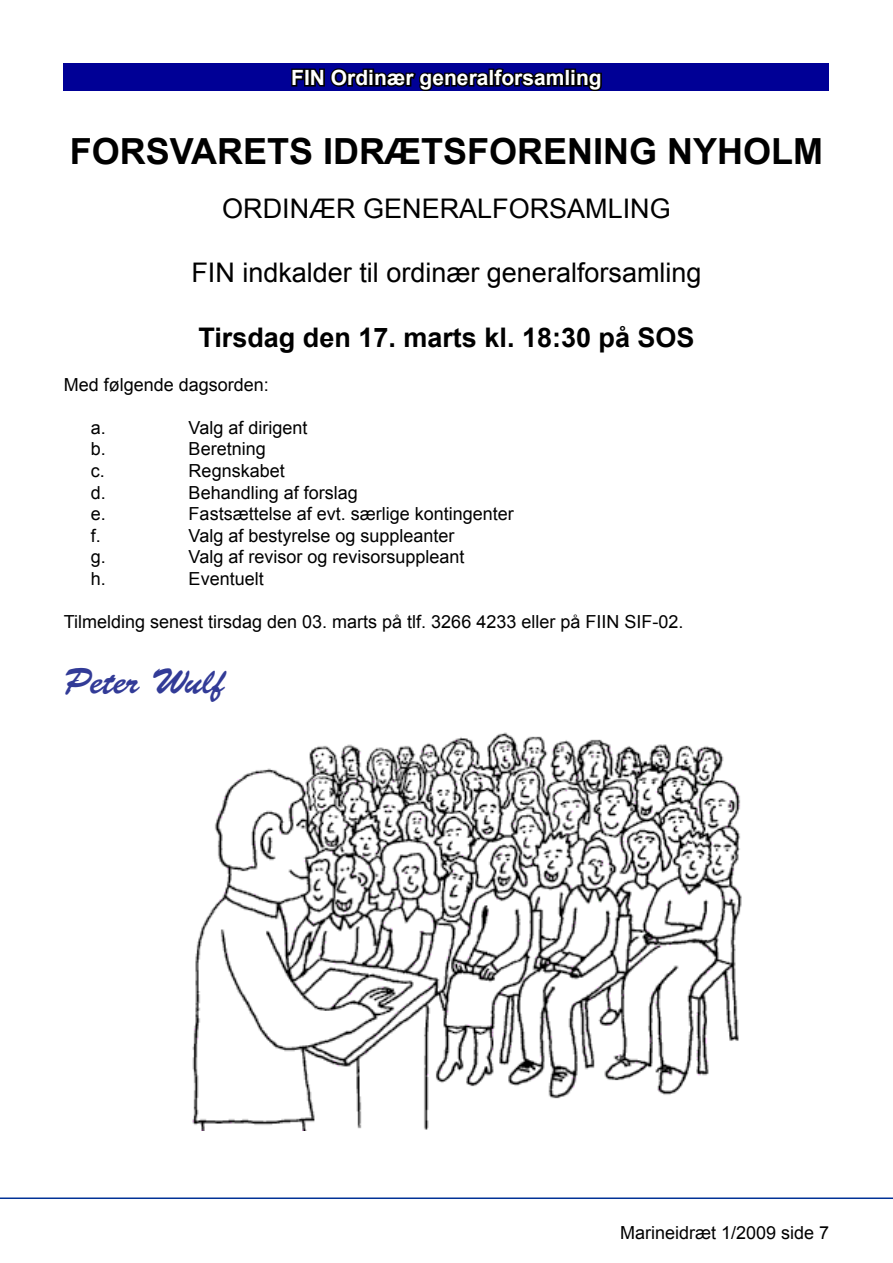
<style>
.page{position:relative;width:893px;height:1263px;background:#fff}
.page>*{position:absolute;margin:0;border:0;box-sizing:border-box;transform-origin:0 0}
.t1{font:700 36px "Arial";color:#000}
.t2{font:36px "Brush Script Std";color:#323b97}
.t3{font:27px "Arial";color:#000}
.t4{font:700 27px "Arial";color:#000}
.t5{font:700 21px "Arial";color:#fff}
.t6{font:18px "Arial";color:#000}
</style>
<div class="page">
<div style="left:64px;top:64px;width:765px;height:27px;background:#000096"></div>
<svg style="left:290px;top:63px;width:314px;height:28px"></svg>
<hr style="left:0;top:1197px;width:893px;height:2px;background:#003296">
<img style="left:192px;top:732px;width:550px;height:398px">
<p class="t5" style="left:291px;top:64px;width:312px">FIN Ordinær generalforsamling</p>
<h1 class="t1" style="left:70px;top:127px;width:755px">FORSVARETS IDRÆTSFORENING NYHOLM</h1>
<h2 class="t3" style="left:222px;top:190px;width:450px">ORDINÆR GENERALFORSAMLING</h2>
<h2 class="t3" style="left:191px;top:255px;width:512px">FIN indkalder til ordinær generalforsamling</h2>
<h2 class="t4" style="left:198px;top:320px;width:498px">Tirsdag den 17. marts kl. 18:30 på SOS</h2>
<p class="t6" style="left:64px;top:372px;width:207px">Med følgende dagsorden:</p>
<p class="t6" style="left:91px;top:416px;width:17px">a.</p>
<p class="t6" style="left:189px;top:416px;width:120px">Valg af dirigent</p>
<p class="t6" style="left:91px;top:437px;width:17px">b.</p>
<p class="t6" style="left:189px;top:437px;width:79px">Beretning</p>
<p class="t6" style="left:91px;top:459px;width:16px">c.</p>
<p class="t6" style="left:189px;top:459px;width:98px">Regnskabet</p>
<p class="t6" style="left:91px;top:480px;width:17px">d.</p>
<p class="t6" style="left:189px;top:480px;width:171px">Behandling af forslag</p>
<p class="t6" style="left:91px;top:502px;width:17px">e.</p>
<p class="t6" style="left:189px;top:502px;width:327px">Fastsættelse af evt. særlige kontingenter</p>
<p class="t6" style="left:91px;top:524px;width:12px">f.</p>
<p class="t6" style="left:189px;top:524px;width:267px">Valg af bestyrelse og suppleanter</p>
<p class="t6" style="left:91px;top:545px;width:17px">g.</p>
<p class="t6" style="left:189px;top:545px;width:277px">Valg af revisor og revisorsuppleant</p>
<p class="t6" style="left:91px;top:567px;width:17px">h.</p>
<p class="t6" style="left:189px;top:567px;width:77px">Eventuelt</p>
<p class="t6" style="left:64px;top:610px;width:621px">Tilmelding senest tirsdag den 03. marts på tlf. 3266 4233 eller på FIIN SIF-02.</p>
<h1 class="t2" style="left:64px;top:661px;width:162px">Peter Wulf</h1>
<p class="t6" style="left:620px;top:1221px;width:211px">Marineidræt 1/2009 side 7</p>
</div>
